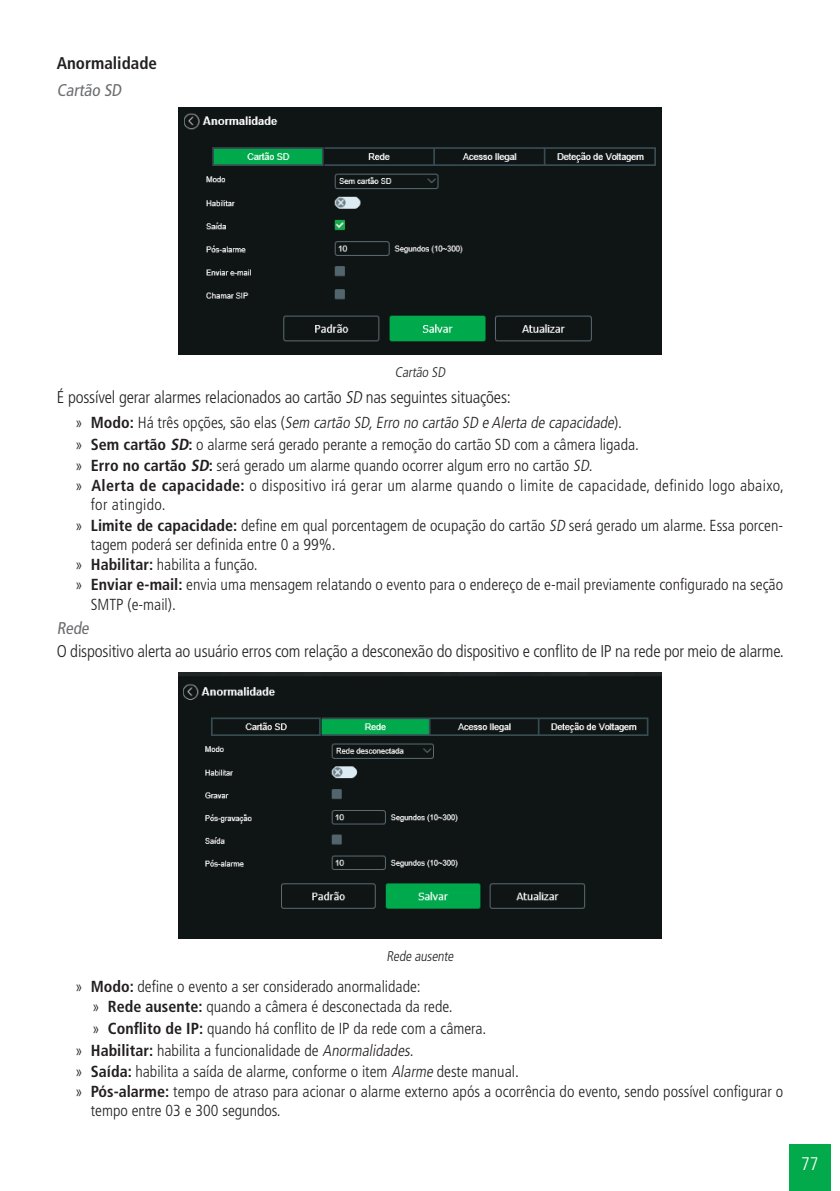
<style>
.page{position:relative;width:840px;height:1191px;background:#fff}
.page>*{position:absolute;margin:0;border:0;box-sizing:border-box;transform-origin:0 0}
.t1{font:300 condensed 18.2px "Frutiger LT Std";color:#fff}
._0__Corpo_de_texto{font:300 condensed 17px "Frutiger LT Std";letter-spacing:-.01em;color:#231f20}
._3__Titulo_3{font:700 condensed 17px "Frutiger LT Std";color:#231f20}
._4__Titulo_4{font:condensed 17px "Frutiger LT Std";color:#6c6d70}
.t2{font:300 condensed 16px/19.2px "Frutiger LT Std";color:#231f20}
.t3{font:300 condensed 16px/19.2px "Frutiger LT Std";letter-spacing:.02em;color:#231f20}
.t4{font:italic 300 condensed 16px "Frutiger LT Std";color:#231f20}
._7__Legenda{font:300 condensed 14px "Frutiger LT Std";color:#231f20}
.s1{font-style:italic}
.s2{font-style:normal}
.s3{font-weight:700;font-style:normal}
.s4{font-weight:700}
.s5{font-weight:700;font-style:italic}
</style>
<div class="page">
<div style="left:788px;top:1144px;width:42px;height:47px;background:#03aa4b"></div>
<img style="left:179px;top:107px;width:481px;height:248px">
<img style="left:179px;top:672px;width:481px;height:266px">
<p class="_3__Titulo_3" style="left:57px;top:53px;width:102px">Anormalidade</p>
<p class="_4__Titulo_4" style="left:57px;top:80px;width:69px">Cartão SD</p>
<p class="_7__Legenda" style="left:394px;top:364px;width:54px">Cartão SD</p>
<p class="_0__Corpo_de_texto" style="left:57px;top:388px;width:455px">É possível gerar alarmes relacionados ao cartão <span class="s1">SD</span> nas seguintes situações:</p>
<p class="t4" style="left:75px;top:414px;width:548px"><span class="s2">»</span> <span class="s3">M o d o :</span> <span class="s2">H á t r ê s o p ç õ e s, s ã o e l a s (</span> Sem cartão SD,Erro no cartão SD e Alerta de capacidade<span class="s2">) .</span></p>
<p class="t2" style="left:75px;top:435px;width:565px">» <span class="s4">Sem cartão</span> <span class="s5">SD</span><span class="s4">:</span> o alarme será gerado perante a remoção do cartão SD com a câmera ligada.</p>
<p class="t2" style="left:75px;top:456px;width:518px">» <span class="s4">Erro no cartão</span> <span class="s5">SD</span><span class="s4">:</span> será gerado um alarme quando ocorrer algum erro no cartão <span class="s1">SD</span>.</p>
<p class="t3" style="left:91px;top:476px;width:694px;text-indent:-16px">» <span class="s4">Alerta de capacidade:</span> o dispositivo irá gerar um alarme quando o limite de capacidade, definido logo abaixo, for atingido.</p>
<p class="t2" style="left:91px;top:515px;width:693px;text-indent:-16px">» <span class="s4">Limite de capacidade:</span> define em qual porcentagem de ocupação do cartão <span class="s1">SD</span> será gerado um alarme. Essa porcen&shy;tagem poderá ser definida entre 0 a 99%.</p>
<p class="t2" style="left:75px;top:555px;width:184px">» <span class="s4">Habilitar:</span> habilita a função.</p>
<p class="t2" style="left:91px;top:575px;width:693px;text-indent:-16px">» <span class="s4">Enviar e-mail:</span> envia uma mensagem relatando o evento para o endereço de e-mail previamente configurado na seção<br>SMTP (e-mail).</p>
<p class="_4__Titulo_4" style="left:57px;top:618px;width:36px">Rede</p>
<p class="_0__Corpo_de_texto" style="left:57px;top:642px;width:728px">O dispositivo alerta ao usuário erros com relação a desconexão do dispositivo e conflito de IP na rede por meio de alarme.</p>
<p class="_7__Legenda" style="left:386px;top:948px;width:71px">Rede ausente</p>
<p class="t2" style="left:75px;top:977px;width:347px">» <span class="s4">Modo:</span> define o evento a ser considerado anormalidade:</p>
<p class="t2" style="left:92px;top:997px;width:361px">» <span class="s4">Rede ausente:</span> quando a câmera é desconectada da rede.</p>
<p class="t2" style="left:92px;top:1019px;width:395px">» <span class="s4">Conflito de IP:</span> quando há conflito de IP da rede com a câmera.</p>
<p class="t2" style="left:75px;top:1041px;width:340px">» <span class="s4">Habilitar:</span> habilita a funcionalidade de <span class="s1">Anormalidades</span>.</p>
<p class="t2" style="left:75px;top:1061px;width:445px">» <span class="s4">Saída:</span> habilita a saída de alarme, conforme o item <span class="s1">Alarme</span> deste manual.</p>
<p class="t2" style="left:91px;top:1082px;width:693px;text-indent:-16px">» <span class="s4">Pós-alarme:</span> tempo de atraso para acionar o alarme externo após a ocorrência do evento, sendo possível configurar o tempo entre 03 e 300 segundos.</p>
<p class="t1" style="left:800px;top:1153px;width:19px">77</p>
</div>
